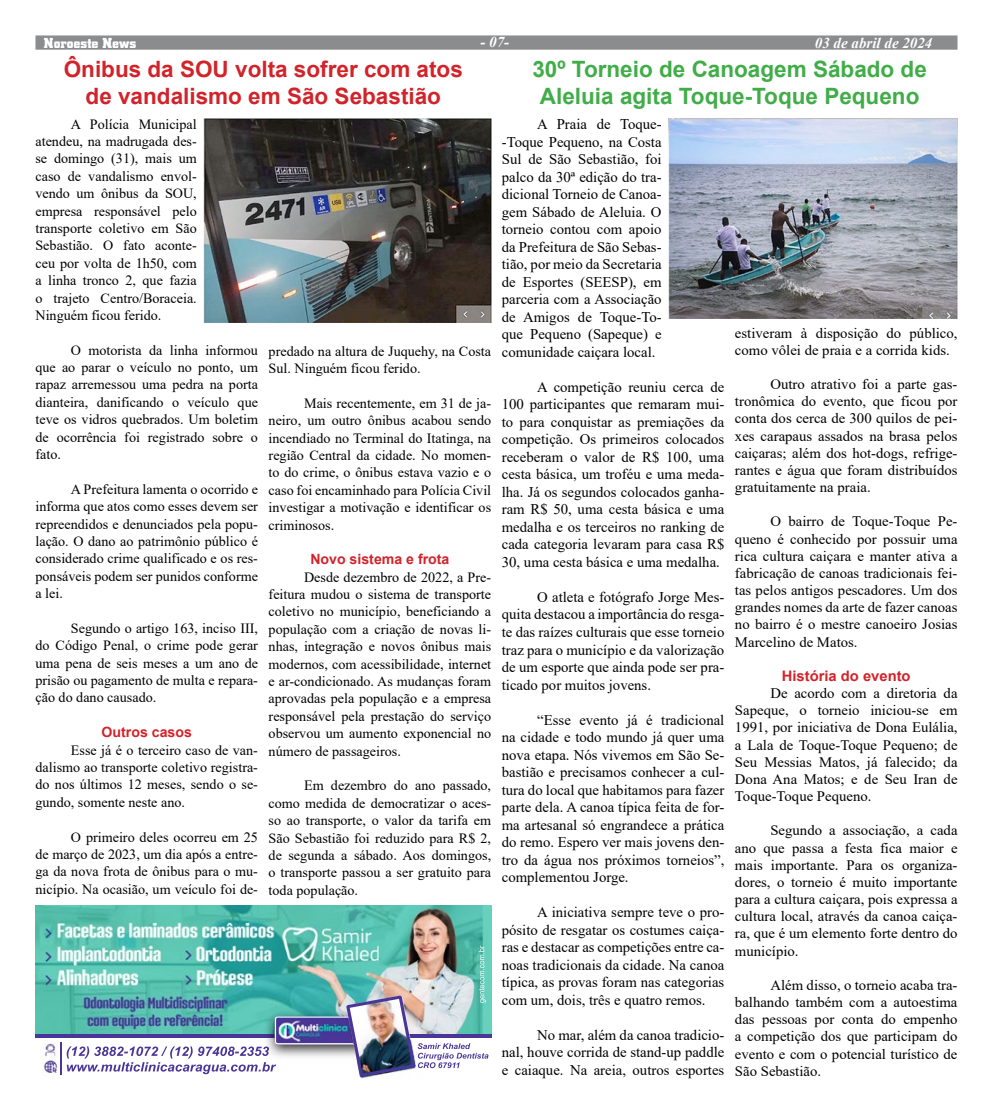
<style>
.page{position:relative;width:993px;height:1117px;background:#fff}
.page>*{position:absolute;margin:0;border:0;box-sizing:border-box;transform-origin:0 0}
.t1{font:700 22.5px/27.5px "Arial";color:#41ad49;text-align:center}
.t2{font:700 22.5px/27.5px "Arial";color:#d2232a;text-align:center}
.t3{font:italic 700 15px "Times New Roman";color:#fff}
.t4{font:700 15px "City D";letter-spacing:.005em;color:#fff}
.t5{font:14.75px/17.5px "Times New Roman";color:#000;text-align:justify}
.t6{font:14.5px/17.1px "Times New Roman";color:#000;text-align:justify}
.t7{font:700 14.5px "Arial";color:#d2232a}
.t8{font:14.12px/17.4px "Times New Roman";color:#000;text-align:justify}
.t9{font:700 14.12px "Arial";color:#d2232a}
</style>
<div class="page">
<div style="left:35px;top:35px;width:922px;height:15px;background:#8a8c8e;border:1px solid #8a8c8e"></div>
<img style="left:35px;top:905px;width:456px;height:129px">
<img style="left:45px;top:905px;width:318px;height:129px">
<img style="left:35px;top:1037px;width:456px;height:42px">
<img style="left:35px;top:1034px;width:456px;height:3px">
<img style="left:274px;top:1016px;width:72px;height:28px">
<img style="left:346px;top:995px;width:69px;height:81px">
<img style="left:60px;top:1041px;width:1px;height:32px">
<img style="left:668px;top:119px;width:289px;height:200px">
<img style="left:204px;top:119px;width:287px;height:204px">
<p class="t4" style="left:44px;top:35px;width:94px">Noroeste News</p>
<p class="t3" style="left:480px;top:31px;width:30px">- 07-</p>
<p class="t3" style="left:814px;top:33px;width:119px">03 de abril de 2024</p>
<h1 class="t1" style="left:532px;top:55px;width:396px">30º Torneio de Canoagem Sábado de<br>Aleluia agita Toque-Toque Pequeno</h1>
<p class="t5" style="left:501px;top:115px;width:161px;text-indent:35px">A Praia de Toque--Toque Pequeno, na Costa Sul de São Sebastião, foi palco da 30ª edição do tra&shy;dicional Torneio de Canoa&shy;gem Sábado de Aleluia. O torneio contou com apoio da Prefeitura de São Sebas&shy;tião, por meio da Secretaria de Esportes (SEESP), em parceria com a Associação de Amigos de Toque-To&shy;que Pequeno (Sapeque) e comunidade caiçara local.</p>
<p class="t5" style="left:501px;top:377px;width:224px;text-indent:35px">A competição reuniu cerca de 100 participantes que remaram mui&shy;to para conquistar as premiações da competição. Os primeiros colocados receberam o valor de R$ 100, uma cesta básica, um troféu e uma meda&shy;lha. Já os segundos colocados ganha&shy;ram R$ 50, uma cesta básica e uma medalha e os terceiros no ranking de cada categoria levaram para casa R$ 30, uma cesta básica e uma medalha.</p>
<p class="t5" style="left:501px;top:587px;width:224px;text-indent:35px">O atleta e fotógrafo Jorge Mes&shy;quita destacou a importância do resga&shy;te das raízes culturais que esse torneio traz para o município e da valorização de um esporte que ainda pode ser pra&shy;ticado por muitos jovens.</p>
<p class="t5" style="left:501px;top:710px;width:224px;text-indent:35px">“Esse evento já é tradicional na cidade e todo mundo já quer uma nova etapa. Nós vivemos em São Se&shy;bastião e precisamos conhecer a cul&shy;tura do local que habitamos para fazer parte dela. A canoa típica feita de for&shy;ma artesanal só engrandece a prática do remo. Espero ver mais jovens den&shy;tro da água nos próximos torneios”, complementou Jorge.</p>
<p class="t5" style="left:501px;top:902px;width:224px;text-indent:35px">A iniciativa sempre teve o pro&shy;pósito de resgatar os costumes caiça&shy;ras e destacar as competições entre ca&shy;noas tradicionais da cidade. Na canoa típica, as provas foram nas categorias com um, dois, três e quatro remos.</p>
<p class="t5" style="left:501px;top:1025px;width:224px;text-indent:35px">No mar, além da canoa tradicio&shy;nal, houve corrida de stand-up paddle e caiaque. Na areia, outros esportes</p>
<h1 class="t2" style="left:64px;top:55px;width:400px">Ônibus da SOU volta sofrer com atos de vandalismo em São Sebastião</h1>
<p class="t8" style="left:35px;top:115px;width:163px;text-indent:35px">A Polícia Municipal atendeu, na madrugada des&shy;se domingo (31), mais um caso de vandalismo envol&shy;vendo um ônibus da SOU, empresa responsável pelo transporte coletivo em São Sebastião. O fato aconte&shy;ceu por volta de 1h50, com a linha tronco 2, que fazia o trajeto Centro/Boraceia.<br>Ninguém ficou ferido.</p>
<p class="t8" style="left:35px;top:341px;width:224px;text-indent:35px">O motorista da linha informou que ao parar o veículo no ponto, um rapaz arremessou uma pedra na porta dianteira, danificando o veículo que teve os vidros quebrados. Um boletim de ocorrência foi registrado sobre o fato.</p>
<p class="t8" style="left:35px;top:480px;width:224px;text-indent:35px">A Prefeitura lamenta o ocorrido e informa que atos como esses devem ser repreendidos e denunciados pela popu&shy;lação. O dano ao patrimônio público é considerado crime qualificado e os res&shy;ponsáveis podem ser punidos conforme a lei.</p>
<p class="t8" style="left:35px;top:619px;width:224px;text-indent:35px">Segundo o artigo 163, inciso III, do Código Penal, o crime pode gerar uma pena de seis meses a um ano de prisão ou pagamento de multa e repara&shy;ção do dano causado.</p>
<p class="t9" style="left:101px;top:722px;width:92px">Outros casos</p>
<p class="t8" style="left:35px;top:740px;width:224px;text-indent:35px">Esse já é o terceiro caso de van&shy;dalismo ao transporte coletivo registra&shy;do nos últimos 12 meses, sendo o se&shy;gundo, somente neste ano.</p>
<p class="t8" style="left:35px;top:827px;width:224px;text-indent:35px">O primeiro deles ocorreu em 25 de março de 2023, um dia após a entre&shy;ga da nova frota de ônibus para o mu&shy;nicípio. Na ocasião, um veículo foi de-</p>
<p class="t6" style="left:734px;top:323px;width:224px">estiveram à disposição do público, como vôlei de praia e a corrida kids.</p>
<p class="t6" style="left:734px;top:375px;width:224px;text-indent:35px">Outro atrativo foi a parte gas&shy;tronômica do evento, que ficou por conta dos cerca de 300 quilos de pei&shy;xes carapaus assados na brasa pelos caiçaras; além dos hot-dogs, refrige&shy;rantes e água que foram distribuídos gratuitamente na praia.</p>
<p class="t6" style="left:734px;top:512px;width:224px;text-indent:35px">O bairro de Toque-Toque Pe&shy;queno é conhecido por possuir uma rica cultura caiçara e manter ativa a fabricação de canoas tradicionais fei&shy;tas pelos antigos pescadores. Um dos grandes nomes da arte de fazer canoas no bairro é o mestre canoeiro Josias Marcelino de Matos.</p>
<p class="t7" style="left:781px;top:665px;width:130px">História do evento</p>
<p class="t6" style="left:734px;top:684px;width:224px;text-indent:35px">De acordo com a diretoria da Sapeque, o torneio iniciou-se em 1991, por iniciativa de Dona Eulália, a Lala de Toque-Toque Pequeno; de Seu Messias Matos, já falecido; da Dona Ana Matos; e de Seu Iran de Toque-Toque Pequeno.</p>
<p class="t6" style="left:734px;top:821px;width:224px;text-indent:35px">Segundo a associação, a cada ano que passa a festa fica maior e mais importante. Para os organiza&shy;dores, o torneio é muito importante para a cultura caiçara, pois expressa a cultura local, através da canoa caiça&shy;ra, que é um elemento forte dentro do município.</p>
<p class="t6" style="left:734px;top:975px;width:224px;text-indent:35px">Além disso, o torneio acaba tra&shy;balhando também com a autoestima das pessoas por conta do empenho a competição dos que participam do evento e com o potencial turístico de São Sebastião.</p>
<p class="t8" style="left:268px;top:341px;width:224px">predado na altura de Juquehy, na Costa<br>Sul. Ninguém ficou ferido.</p>
<p class="t8" style="left:268px;top:394px;width:224px;text-indent:35px">Mais recentemente, em 31 de ja&shy;neiro, um outro ônibus acabou sendo incendiado no Terminal do Itatinga, na região Central da cidade. No momen&shy;to do crime, o ônibus estava vazio e o caso foi encaminhado para Polícia Civil investigar a motivação e identificar os criminosos.</p>
<p class="t9" style="left:310px;top:549px;width:140px">Novo sistema e frota</p>
<p class="t8" style="left:268px;top:567px;width:224px;text-indent:35px">Desde dezembro de 2022, a Pre&shy;feitura mudou o sistema de transporte coletivo no município, beneficiando a população com a criação de novas li&shy;nhas, integração e novos ônibus mais modernos, com acessibilidade, internet e ar-condicionado. As mudanças foram aprovadas pela população e a empresa responsável pela prestação do serviço observou um aumento exponencial no número de passageiros.</p>
<p class="t8" style="left:268px;top:776px;width:224px;text-indent:35px">Em dezembro do ano passado, como medida de democratizar o aces&shy;so ao transporte, o valor da tarifa em São Sebastião foi reduzido para R$ 2, de segunda a sábado. Aos domingos, o transporte passou a ser gratuito para toda população.</p>
</div>
